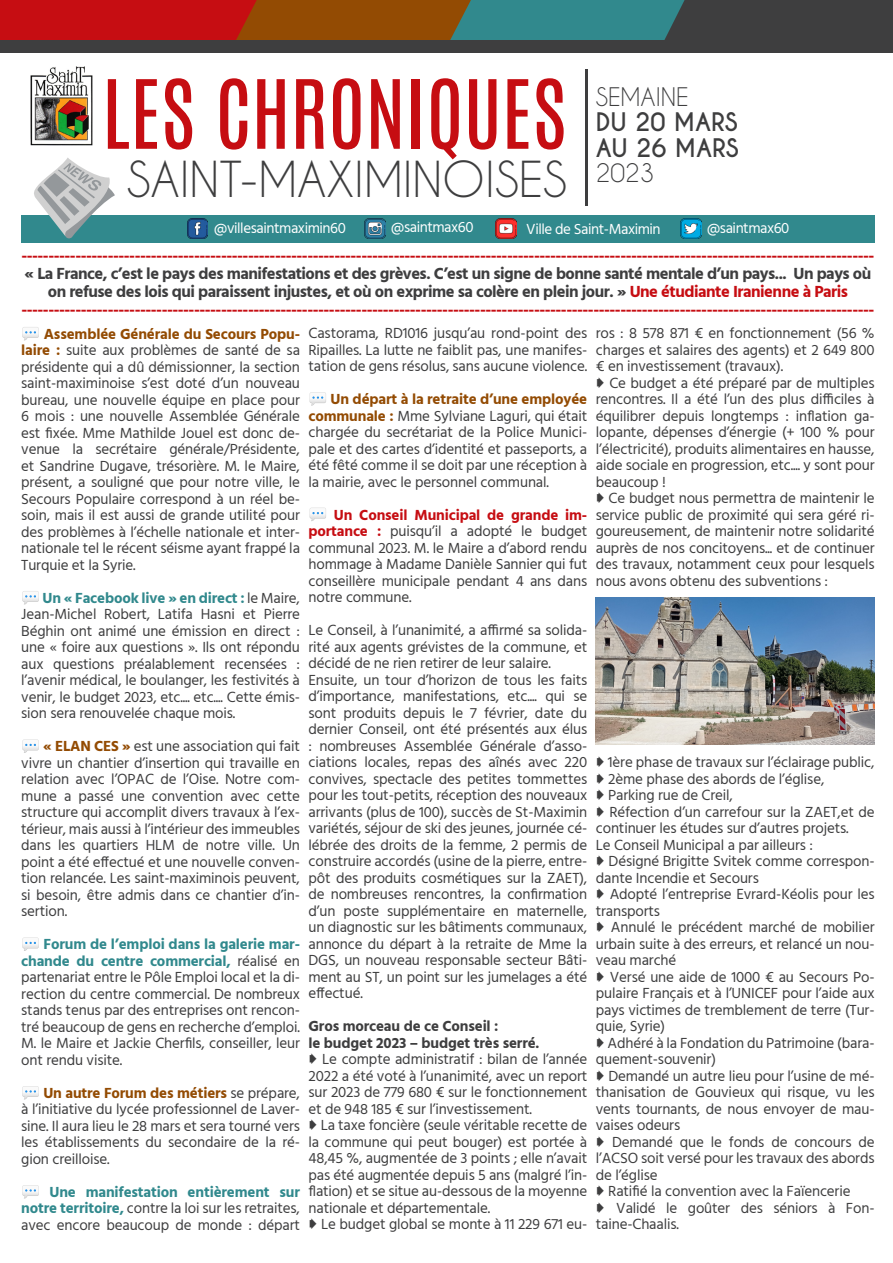
<style>
.page{position:relative;width:893px;height:1263px;background:#fff}
.page>*{position:absolute;margin:0;border:0;box-sizing:border-box;transform-origin:0 0}
.t1{font:81px "Antonio";color:#c60d12}
.t2{font:46.5px "Caviar Dreams";color:#3e3e3f}
.t3{font:700 24px "Caviar Dreams";color:#3e3e3f}
.t4{font:24px "Caviar Dreams";color:#3e3e3f}
.t5{font:700 16.5px "Hind";color:#c60d12}
.t6{font:700 16.5px/18px "Hind";letter-spacing:-.03em;color:#3e3e3f;text-align:center}
.t7{font:15px/16.5px "Hind";letter-spacing:-.01em;color:#3e3e3f;text-align:justify}
.t8{font:15px "Hind";letter-spacing:-.03em;color:#fff}
.t9{font:700 15px "Hind";letter-spacing:-.01em;color:#3e3e3f}
.s1{color:#c60d12}
.s2{font-weight:700;color:#934b03}
.s3{font-weight:700;color:#31898d}
.s4{font-weight:700;color:#c60d12}
</style>
<div class="page">
<img style="left:31px;top:66px;width:61px;height:79px">
<hr style="left:585px;top:69px;width:2px;height:137px;background:#3e3e3f">
<div style="left:0;top:0;width:267px;height:42px;background:#c60d12"></div>
<svg style="left:236px;top:0;width:657px;height:40px"></svg>
<div style="left:0;top:40px;width:893px;height:13px;background:#3e3e3f"></div>
<div style="left:21px;top:215px;width:853px;height:27px;background:#31898d"></div>
<img style="left:187px;top:218px;width:21px;height:21px">
<img style="left:365px;top:218px;width:20px;height:21px">
<img style="left:496px;top:218px;width:20px;height:21px">
<img style="left:681px;top:218px;width:20px;height:21px">
<img style="left:596px;top:598px;width:278px;height:147px">
<p class="t1" style="left:102px;top:55px;width:466px">LES CHRONIQUES</p>
<p class="t2" style="left:127px;top:151px;width:441px">SAINT-MAXIMINOISES</p>
<p class="t4" style="left:596px;top:82px;width:94px">SEMAINE</p>
<p class="t3" style="left:596px;top:108px;width:143px">DU 20 MARS</p>
<p class="t3" style="left:596px;top:133px;width:144px">AU 26 MARS</p>
<p class="t4" style="left:596px;top:159px;width:60px">2023</p>
<p class="t8" style="left:214px;top:218px;width:133px">@villesaintmaximin60</p>
<p class="t8" style="left:391px;top:217px;width:84px">@saintmax60</p>
<p class="t8" style="left:526px;top:219px;width:136px">Ville de Saint-Maximin</p>
<p class="t8" style="left:707px;top:218px;width:84px">@saintmax60</p>
<p class="t5" style="left:21px;top:246px;width:854px">--------------------------------------------------------------------------------------------------------------------------------------------------------------</p>
<p class="t6" style="left:24px;top:265px;width:848px">« La France, c’est le pays des manifestations et des grèves. C’est un signe de bonne santé mentale d’un pays... Un pays où on refuse des lois qui paraissent injustes, et où on exprime sa colère en plein jour. » <span class="s1">Une étudiante Iranienne à Paris</span></p>
<p class="t5" style="left:21px;top:300px;width:854px">--------------------------------------------------------------------------------------------------------------------------------------------------------------</p>
<p class="t7" style="left:21px;top:327px;width:280px;text-indent:23px"><span class="s2">Assemblée Générale du Secours Popu&shy;laire :</span> suite aux problèmes de santé de sa présidente qui a dû démissionner, la section saint-maximinoise s’est doté d’un nouveau bureau, une nouvelle équipe en place pour 6 mois : une nouvelle Assemblée Générale est fixée. Mme Mathilde Jouel est donc de&shy;venue la secrétaire générale/Présidente, et Sandrine Dugave, trésorière. M. le Maire, présent, a souligné que pour notre ville, le Secours Populaire correspond à un réel be&shy;soin, mais il est aussi de grande utilité pour des problèmes à l’échelle nationale et inter&shy;nationale tel le récent séisme ayant frappé la Turquie et la Syrie.</p>
<p class="t7" style="left:21px;top:591px;width:280px;text-indent:21px"><span class="s3">Un « Facebook live » en direct :</span> le Maire, Jean-Michel Robert, Latifa Hasni et Pierre Béghin ont animé une émission en direct : une « foire aux questions ». Ils ont répondu aux questions préalablement recensées : l’avenir médical, le boulanger, les festivités à venir, le budget 2023, etc.... etc.... Cette émis&shy;sion sera renouvelée chaque mois.</p>
<p class="t7" style="left:21px;top:739px;width:280px;text-indent:22px"><span class="s2">« ELAN CES »</span> est une association qui fait vivre un chantier d’insertion qui travaille en relation avec l’OPAC de l’Oise. Notre com&shy;mune a passé une convention avec cette structure qui accomplit divers travaux à l’ex&shy;térieur, mais aussi à l’intérieur des immeubles dans les quartiers HLM de notre ville. Un point a été effectué et une nouvelle conven&shy;tion relancée. Les saint-maximinois peuvent, si besoin, être admis dans ce chantier d’in&shy;sertion.</p>
<p class="t7" style="left:21px;top:937px;width:280px;text-indent:22px"><span class="s3">Forum de l’emploi dans la galerie mar&shy;chande du centre commercial,</span> réalisé en partenariat entre le Pôle Emploi local et la di&shy;rection du centre commercial. De nombreux stands tenus par des entreprises ont rencon&shy;tré beaucoup de gens en recherche d’emploi.<br>M. le Maire et Jackie Cherfils, conseiller, leur ont rendu visite.</p>
<p class="t7" style="left:21px;top:1086px;width:280px;text-indent:22px"><span class="s2">Un autre Forum des métiers</span> se prépare, à l’initiative du lycée professionnel de Laver&shy;sine. Il aura lieu le 28 mars et sera tourné vers les établissements du secondaire de la ré&shy;gion creilloise.</p>
<p class="t7" style="left:21px;top:1185px;width:280px;text-indent:28px"><span class="s3">Une manifestation entièrement sur notre territoire,</span> contre la loi sur les retraites, avec encore beaucoup de monde : départ</p>
<p class="t7" style="left:309px;top:326px;width:280px">Castorama, RD1016 jusqu’au rond-point des Ripailles. La lutte ne faiblit pas, une manifes&shy;tation de gens résolus, sans aucune violence.</p>
<p class="t7" style="left:309px;top:392px;width:280px;text-indent:22px"><span class="s2">Un départ à la retraite d’une employée communale :</span> Mme Sylviane Laguri, qui était chargée du secrétariat de la Police Munici&shy;pale et des cartes d’identité et passeports, a été fêté comme il se doit par une réception à la mairie, avec le personnel communal.</p>
<p class="t7" style="left:309px;top:507px;width:280px;text-indent:25px"><span class="s4">Un Conseil Municipal de grande im&shy;portance :</span> puisqu’il a adopté le budget communal 2023. M. le Maire a d’abord rendu hommage à Madame Danièle Sannier qui fut conseillère municipale pendant 4 ans dans notre commune.</p>
<p class="t7" style="left:309px;top:623px;width:280px">Le Conseil, à l’unanimité, a affirmé sa solida&shy;rité aux agents grévistes de la commune, et décidé de ne rien retirer de leur salaire.</p>
<p class="t7" style="left:309px;top:672px;width:280px">Ensuite, un tour d’horizon de tous les faits d’importance, manifestations, etc.... qui se sont produits depuis le 7 février, date du dernier Conseil, ont été présentés aux élus : nombreuses Assemblée Générale d’asso&shy;ciations locales, repas des aînés avec 220 convives, spectacle des petites tommettes pour les tout-petits, réception des nouveaux arrivants (plus de 100), succès de St-Maximin variétés, séjour de ski des jeunes, journée cé&shy;lébrée des droits de la femme, 2 permis de construire accordés (usine de la pierre, entre&shy;pôt des produits cosmétiques sur la ZAET), de nombreuses rencontres, la confirmation d’un poste supplémentaire en maternelle, un diagnostic sur les bâtiments communaux, annonce du départ à la retraite de Mme la DGS, un nouveau responsable secteur Bâti&shy;ment au ST, un point sur les jumelages a été effectué.</p>
<p class="t9" style="left:309px;top:1017px;width:191px">Gros morceau de ce Conseil :</p>
<p class="t9" style="left:309px;top:1034px;width:232px">le budget 2023 – budget très serré.</p>
<p class="t7" style="left:309px;top:1052px;width:280px">➧ Le compte administratif : bilan de l’année 2022 a été voté à l’unanimité, avec un report sur 2023 de 779 680 € sur le fonctionnement et de 948 185 € sur l’investissement.</p>
<p class="t7" style="left:309px;top:1118px;width:280px">➧ La taxe foncière (seule véritable recette de la commune qui peut bouger) est portée à 48,45 %, augmentée de 3 points ; elle n’avait pas été augmentée depuis 5 ans (malgré l’in&shy;flation) et se situe au-dessous de la moyenne nationale et départementale.</p>
<p class="t7" style="left:309px;top:1217px;width:280px">➧ Le budget global se monte à 11 229 671 eu-</p>
<p class="t7" style="left:596px;top:326px;width:280px">ros : 8 578 871 € en fonctionnement (56 % charges et salaires des agents) et 2 649 800 € en investissement (travaux).</p>
<p class="t7" style="left:596px;top:375px;width:280px">➧ Ce budget a été préparé par de multiples rencontres. Il a été l’un des plus difficiles à équilibrer depuis longtemps : inflation ga&shy;lopante, dépenses d’énergie (+ 100 % pour l’électricité), produits alimentaires en hausse, aide sociale en progression, etc.... y sont pour beaucoup !</p>
<p class="t7" style="left:596px;top:491px;width:280px">➧ Ce budget nous permettra de maintenir le service public de proximité qui sera géré ri&shy;goureusement, de maintenir notre solidarité auprès de nos concitoyens... et de continuer des travaux, notamment ceux pour lesquels nous avons obtenu des subventions :</p>
<p class="t7" style="left:596px;top:755px;width:280px">➧ 1ère phase de travaux sur l’éclairage public,</p>
<p class="t7" style="left:596px;top:771px;width:230px">➧ 2ème phase des abords de l’église,</p>
<p class="t7" style="left:596px;top:788px;width:139px">➧ Parking rue de Creil,</p>
<p class="t7" style="left:596px;top:804px;width:280px">➧ Réfection d’un carrefour sur la ZAET,et de continuer les études sur d’autres projets.</p>
<p class="t7" style="left:596px;top:837px;width:219px">Le Conseil Municipal a par ailleurs :</p>
<p class="t7" style="left:596px;top:854px;width:280px">➧ Désigné Brigitte Svitek comme correspon&shy;dante Incendie et Secours</p>
<p class="t7" style="left:596px;top:887px;width:280px">➧ Adopté l’entreprise Evrard-Kéolis pour les transports</p>
<p class="t7" style="left:596px;top:920px;width:280px">➧ Annulé le précédent marché de mobilier urbain suite à des erreurs, et relancé un nou&shy;veau marché</p>
<p class="t7" style="left:596px;top:969px;width:280px">➧ Versé une aide de 1000 € au Secours Po&shy;pulaire Français et à l’UNICEF pour l’aide aux pays victimes de tremblement de terre (Tur&shy;quie, Syrie)</p>
<p class="t7" style="left:596px;top:1035px;width:280px">➧ Adhéré à la Fondation du Patrimoine (bara&shy;quement-souvenir)</p>
<p class="t7" style="left:596px;top:1068px;width:280px">➧ Demandé un autre lieu pour l’usine de mé&shy;thanisation de Gouvieux qui risque, vu les vents tournants, de nous envoyer de mau&shy;vaises odeurs</p>
<p class="t7" style="left:596px;top:1134px;width:280px">➧ Demandé que le fonds de concours de l’ACSO soit versé pour les travaux des abords de l’église</p>
<p class="t7" style="left:596px;top:1184px;width:256px">➧ Ratifié la convention avec la Faïencerie</p>
<p class="t7" style="left:596px;top:1200px;width:280px">➧ Validé le goûter des séniors à Fon&shy;taine-Chaalis.</p>
</div>
